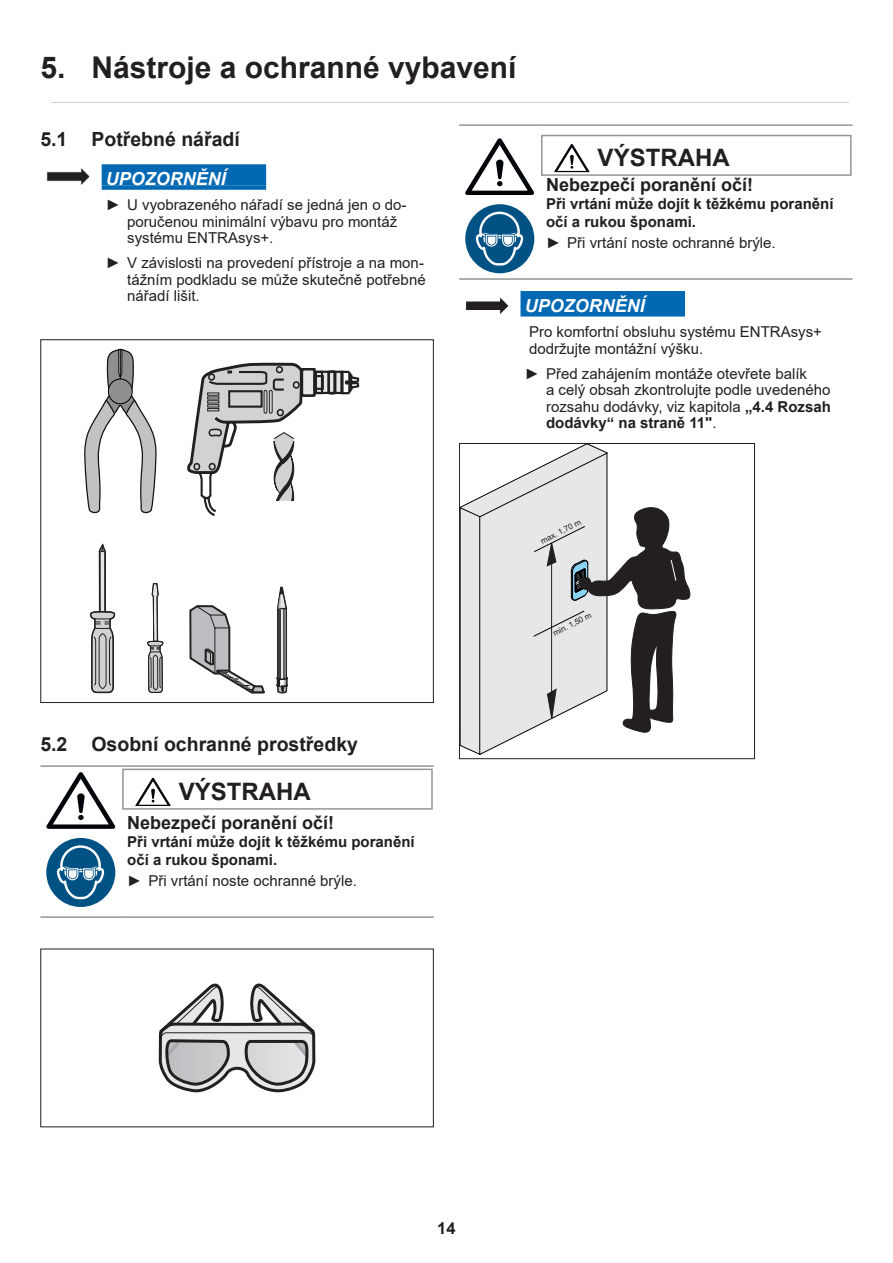
<style>
.page{position:relative;width:893px;height:1263px;background:#fff}
.page>*{position:absolute;margin:0;border:0;box-sizing:border-box;transform-origin:0 0}
.t1{font:700 30px "Arial";color:#231f20}
.t2{font:700 24px "Arial";color:#231f20}
.t3{font:700 19.5px "Arial";color:#231f20}
.t4{font:700 18px "Arial";color:#231f20}
.t5{font:italic 700 18px "Arial";color:#fff}
.t6{font:700 16.5px "Arial";color:#231f20}
.t7{font:15px/16.5px "Arial";color:#231f20}
.t8{font:700 15px/18px "Arial";color:#231f20}
.t9{font:8.1px "Arial";color:#231f20}
.s1{font-weight:700}
</style>
<div class="page">
<hr style="left:540px;top:124px;width:313px;height:2px;background:#939598">
<hr style="left:459px;top:278px;width:81px;height:2px;background:#939598">
<hr style="left:459px;top:124px;width:81px;height:2px;background:#939598">
<hr style="left:540px;top:278px;width:313px;height:2px;background:#939598">
<svg style="left:465px;top:138px;width:69px;height:57px"></svg>
<div style="left:465px;top:204px;width:69px;height:69px;background:#005285;border-radius:50%"></div>
<svg style="left:476px;top:212px;width:47px;height:54px"></svg>
<div style="left:541px;top:135px;width:311px;height:41px;border:2px solid #939598"></div>
<svg style="left:554px;top:144px;width:36px;height:28px"></svg>
<svg style="left:466px;top:297px;width:42px;height:17px"></svg>
<div style="left:520px;top:291px;width:165px;height:21px;background:#0168b3"></div>
<hr style="left:520px;top:312px;width:165px;height:4px;background:#0168b3">
<svg style="left:461px;top:445px;width:229px;height:310px"></svg>
<div style="left:459px;top:443px;width:296px;height:316px;border:1px solid #231f20"></div>
<svg style="left:46px;top:168px;width:44px;height:17px"></svg>
<div style="left:102px;top:164px;width:164px;height:21px;background:#0168b3"></div>
<div style="left:102px;top:185px;width:164px;height:5px;background:#0168b3"></div>
<svg style="left:189px;top:605px;width:76px;height:88px"></svg>
<svg style="left:188px;top:362px;width:172px;height:154px"></svg>
<svg style="left:276px;top:587px;width:12px;height:106px"></svg>
<svg style="left:84px;top:349px;width:80px;height:345px"></svg>
<hr style="left:120px;top:349px;width:1px;height:30px;background:#000001">
<div style="left:40px;top:339px;width:394px;height:364px;border:1px solid #231f20"></div>
<hr style="left:121px;top:765px;width:313px;height:2px;background:#939598">
<hr style="left:40px;top:916px;width:81px;height:2px;background:#939598">
<hr style="left:40px;top:765px;width:81px;height:2px;background:#939598">
<hr style="left:121px;top:916px;width:313px;height:2px;background:#939598">
<svg style="left:46px;top:772px;width:69px;height:57px"></svg>
<div style="left:46px;top:838px;width:69px;height:69px;background:#005285;border-radius:50%"></div>
<svg style="left:57px;top:845px;width:47px;height:54px"></svg>
<div style="left:122px;top:769px;width:311px;height:41px;border:2px solid #939598"></div>
<svg style="left:135px;top:778px;width:36px;height:28px"></svg>
<svg style="left:159px;top:983px;width:156px;height:109px"></svg>
<div style="left:40px;top:949px;width:394px;height:178px;border:1px solid #231f20"></div>
<hr style="left:51px;top:102px;width:798px;height:1px;background:#d1d2d4">
<h1 class="t1" style="left:40px;top:46px;width:478px">5. Nástroje a ochranné vybavení</h1>
<h3 class="t3" style="left:40px;top:126px;width:201px">5.1 Potřebné nářadí</h3>
<p class="t5" style="left:106px;top:167px;width:122px">UPOZORNĚNÍ</p>
<p class="t7" style="left:127px;top:197px;width:281px;text-indent:-21px">► U vyobrazeného nářadí se jedná jen o do&shy;poručenou minimální výbavu pro montáž systému ENTRAsys+.</p>
<p class="t7" style="left:127px;top:255px;width:300px;text-align:justify;text-indent:-21px">► V závislosti na provedení přístroje a na mon&shy;tážním podkladu se může skutečně potřebné nářadí lišit.</p>
<h2 class="t2" style="left:598px;top:140px;width:133px">VÝSTRAHA</h2>
<p class="t4" style="left:546px;top:172px;width:209px">Nebezpečí poranění očí!</p>
<p class="t8" style="left:546px;top:195px;width:289px">Při vrtání může dojít k těžkému poranění očí a rukou šponami.</p>
<p class="t7" style="left:546px;top:234px;width:231px">► Při vrtání noste ochranné brýle.</p>
<p class="t5" style="left:525px;top:294px;width:122px">UPOZORNĚNÍ</p>
<p class="t7" style="left:529px;top:323px;width:295px">Pro komfortní obsluhu systému ENTRAsys+ dodržujte montážní výšku.</p>
<p class="t7" style="left:546px;top:365px;width:286px;text-indent:-21px">► Před zahájením montáže otevřete balík<br>a celý obsah zkontrolujte podle uvedeného rozsahu dodávky, viz kapitola <span class="s1">„4.4 Rozsah dodávky“ na straně 11"</span>.</p>
<p class="t9" style="left:538px;top:536px;width:46px;rotate:-27deg">max. 1,70 m</p>
<p class="t9" style="left:551px;top:628px;width:44px;rotate:-27deg">min. 1,50 m</p>
<h3 class="t3" style="left:40px;top:730px;width:319px">5.2 Osobní ochranné prostředky</h3>
<h2 class="t2" style="left:179px;top:774px;width:133px">VÝSTRAHA</h2>
<p class="t4" style="left:127px;top:810px;width:209px">Nebezpečí poranění očí!</p>
<p class="t8" style="left:127px;top:833px;width:289px">Při vrtání může dojít k těžkému poranění očí a rukou šponami.</p>
<p class="t7" style="left:127px;top:872px;width:231px">► Při vrtání noste ochranné brýle.</p>
<p class="t6" style="left:437px;top:1216px;width:20px">14</p>
</div>
